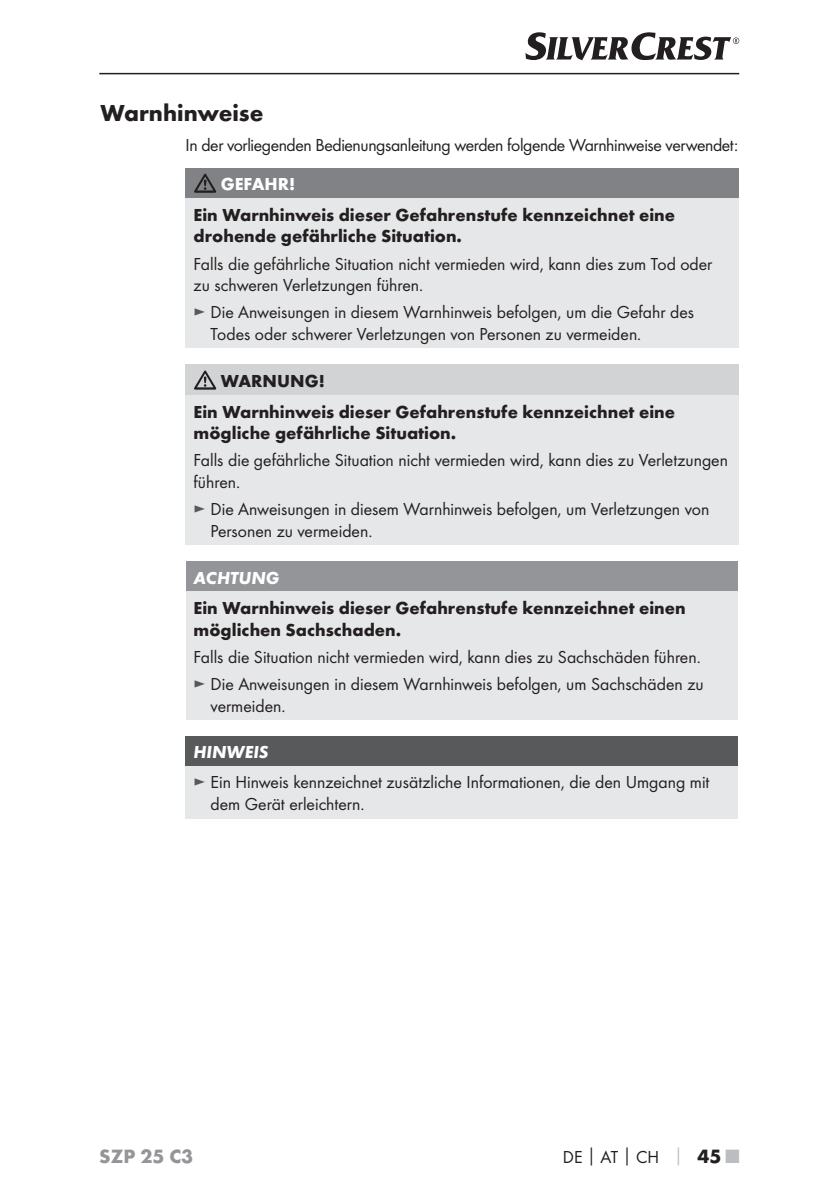
<style>
.page{position:relative;width:840px;height:1191px;background:#fff}
.page>*{position:absolute;margin:0;border:0;box-sizing:border-box;transform-origin:0 0}
.t1{font:700 24px "Futura";color:#231f20}
.t2{font:700 20px "Futura";color:#939598}
.t3{font:18px/21.6px "Futura Boo";color:#231f20}
.t4{font:700 18px/21.6px "Futura";color:#231f20}
.t5{font:18px "Futura Boo";letter-spacing:-.02em;color:#231f20}
.t6{font:italic 700 18px "Futura";color:#fff}
.t7{font:700 18px "Futura";color:#fff}
.s1{color:#58595b}
.s2{font-family:"Futura";font-weight:700}
.s3{font-family:"Futura";font-weight:700;color:#bbbdc0}
.s4{font-family:"Futura";font-weight:700;font-size:20px}
.s5{font-family:"Futura";font-weight:700;font-size:20px;color:#bbbdc0}
</style>
<div class="page">
<hr style="left:99px;top:73px;width:639px;height:1px;background:#231f20">
<svg style="left:525px;top:32px;width:213px;height:28px"></svg>
<div style="left:185px;top:168px;width:553px;height:30px;background:#808285"></div>
<div style="left:185px;top:198px;width:553px;height:150px;background:#e6e7e8"></div>
<svg style="left:194px;top:174px;width:22px;height:19px"></svg>
<div style="left:185px;top:364px;width:553px;height:31px;background:#d1d3d4"></div>
<div style="left:185px;top:395px;width:553px;height:150px;background:#e6e7e8"></div>
<svg style="left:194px;top:370px;width:22px;height:20px"></svg>
<div style="left:185px;top:561px;width:552px;height:30px;background:#939598"></div>
<div style="left:185px;top:591px;width:552px;height:128px;background:#e6e7e8"></div>
<div style="left:185px;top:736px;width:552px;height:30px;background:#58595b"></div>
<div style="left:185px;top:766px;width:552px;height:52px;background:#e6e7e8"></div>
<h1 class="t1" style="left:100px;top:104px;width:164px">Warnhinweise</h1>
<p class="t5" style="left:185px;top:137px;width:553px">In der vorliegenden Bedienungsanleitung werden folgende Warnhinweise verwendet:</p>
<p class="t7" style="left:221px;top:177px;width:76px">GEFAHR!</p>
<p class="t4" style="left:193px;top:205px;width:483px">Ein Warnhinweis dieser Gefahrenstufe kennzeichnet eine drohende gefährliche Situation.</p>
<p class="t3" style="left:193px;top:254px;width:520px">Falls die gefährliche Situation nicht vermieden wird, kann dies zum Tod oder zu schweren Verletzungen führen.</p>
<p class="t3" style="left:210px;top:302px;width:484px;text-indent:-17px"><span class="s1">►</span> Die Anweisungen in diesem Warnhinweis befolgen, um die Gefahr des<br>Todes oder schwerer Verletzungen von Personen zu vermeiden.</p>
<p class="t4" style="left:193px;top:368px;width:483px;line-height:30.2px;text-indent:27px">WARNUNG!<br>Ein Warnhinweis dieser Gefahrenstufe kennzeichnet eine</p>
<p class="t4" style="left:193px;top:424px;width:264px">mögliche gefährliche Situation.</p>
<p class="t3" style="left:193px;top:450px;width:535px">Falls die gefährliche Situation nicht vermieden wird, kann dies zu Verletzungen führen.</p>
<p class="t3" style="left:210px;top:499px;width:500px;text-indent:-17px"><span class="s1">►</span> Die Anweisungen in diesem Warnhinweis befolgen, um Verletzungen von<br>Personen zu vermeiden.</p>
<p class="t6" style="left:193px;top:571px;width:87px">ACHTUNG</p>
<p class="t4" style="left:193px;top:598px;width:493px">Ein Warnhinweis dieser Gefahrenstufe kennzeichnet einen möglichen Sachschaden.</p>
<p class="t3" style="left:193px;top:644px;width:511px;line-height:27.2px">Falls die Situation nicht vermieden wird, kann dies zu Sachschäden führen. <span class="s1">►</span> Die Anweisungen in diesem Warnhinweis befolgen, um Sachschäden zu</p>
<p class="t3" style="left:210px;top:696px;width:76px">vermeiden.</p>
<p class="t6" style="left:193px;top:746px;width:76px">HINWEIS</p>
<p class="t3" style="left:210px;top:772px;width:500px;text-indent:-17px"><span class="s1">►</span> Ein Hinweis kennzeichnet zusätzliche Informationen, die den Umgang mit dem Gerät erleichtern.</p>
<p class="t2" style="left:99px;top:1148px;width:95px">SZP 25 C3</p>
<p class="t3" style="left:562px;top:1146px;width:178px">DE<span class="s2">│</span>AT<span class="s2">│</span>CH <span class="s3">│</span> <span class="s4">45</span> <span class="s5">■</span></p>
</div>
